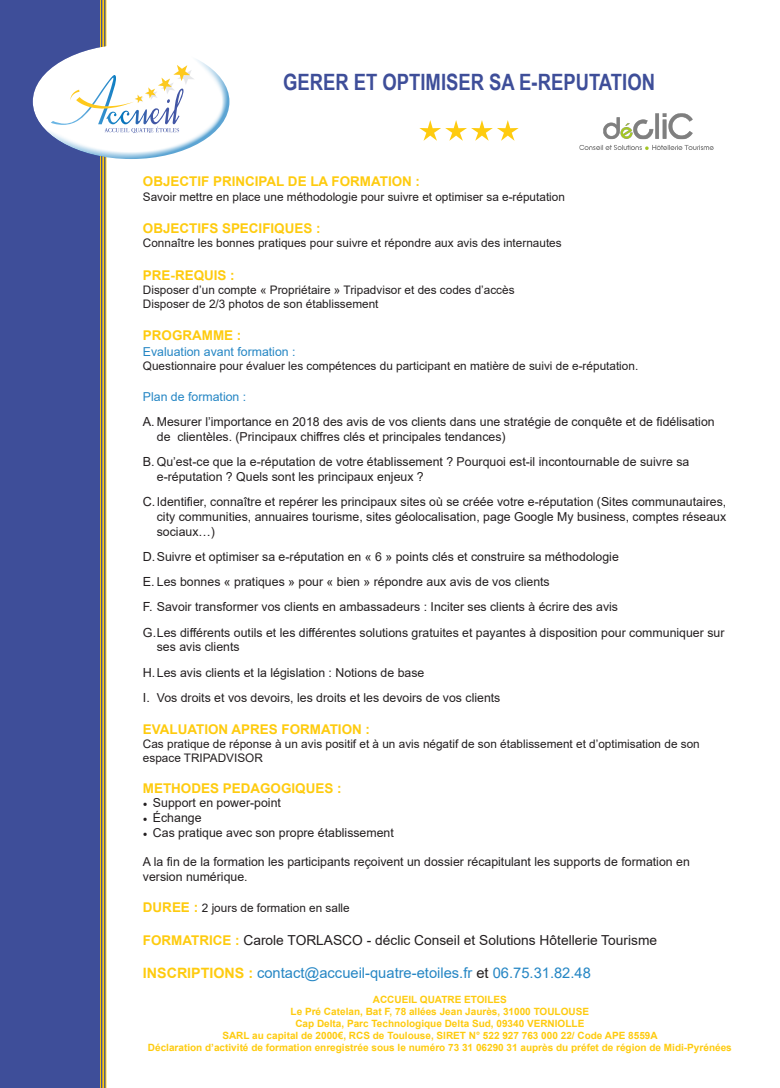
<style>
.page{position:relative;width:780px;height:1088px;background:#fff}
.page>*{position:absolute;margin:0;border:0;box-sizing:border-box;transform-origin:0 0}
.t1{font:700 22.5px "Arial Narrow";color:#3e4e99}
.t2{font:14.75px "Arial";color:#2586c4}
.t3{font:13.75px "Arial";color:#231f20}
.t4{font:700 13.38px "Arial";color:#fecb0f}
.t5{font:12.25px/14.8px "Arial";color:#231f20}
.t6{font:12.25px "Arial";color:#2586c4}
.t7{font:11.75px/14.1px "Arial";color:#231f20}
.t8{font:700 10px "Arial";color:#fecb0f}
.s1{font-size:12.5px}
.s2{font-family:"Minion Pro"}
.s3{font-weight:700;font-size:13.38px;color:#fecb0f}
.s4{font-weight:700;font-size:14.25px;color:#fecb0f}
.s5{color:#231f20}
</style>
<div class="page">
<svg style="left:104px;top:0;width:3px;height:1088px;background:#ab9f78"></svg>
<svg style="left:101px;top:0;width:3px;height:1088px;background:#ab9549"></svg>
<div style="left:0;top:0;width:101px;height:1088px;background:#3e4e99"></div>
<div style="left:31px;top:44px;width:179px;height:98px;background:#fff;opacity:.75"></div>
<div style="left:43px;top:55px;width:187px;height:105px;background:#2586c4;opacity:.75"></div>
<svg style="left:51px;top:65px;width:144px;height:69px"></svg>
<svg style="left:419px;top:120px;width:99px;height:21px"></svg>
<img style="left:579px;top:113px;width:135px;height:37px">
<p class="t1" style="left:283px;top:65px;width:373px">GERER ET OPTIMISER SA E-REPUTATION</p>
<p class="t4" style="left:143px;top:172px;width:279px">OBJECTIF PRINCIPAL DE LA FORMATION :</p>
<p class="t7" style="left:143px;top:190px;width:423px">Savoir mettre en place une méthodologie pour suivre et optimiser sa e-réputation</p>
<p class="t4" style="left:143px;top:219px;width:179px">OBJECTIFS SPECIFIQUES :</p>
<p class="t7" style="left:143px;top:236px;width:420px">Connaître les bonnes pratiques pour suivre et répondre aux avis des internautes</p>
<p class="t4" style="left:143px;top:265px;width:93px">PRE-REQUIS :</p>
<p class="t7" style="left:143px;top:282px;width:373px">Disposer d’un compte « Propriétaire » Tripadvisor et des codes d’accès</p>
<p class="t7" style="left:143px;top:297px;width:237px">Disposer de 2/3 photos de son établissement</p>
<p class="t4" style="left:143px;top:326px;width:100px">PROGRAMME :</p>
<p class="t6" style="left:143px;top:343px;width:154px">Evaluation avant formation :</p>
<p class="t7" style="left:143px;top:359px;width:497px">Questionnaire pour évaluer les compétences du participant en matière de suivi de e-réputation.</p>
<p class="t6" style="left:143px;top:388px;width:105px">Plan de formation :</p>
<p class="t5" style="left:157px;top:415px;width:559px;text-indent:-14px"><span class="s1">A.</span> Mesurer l’importance en 2018 des avis de vos clients dans une stratégie de conquête et de fidélisation de clientèles. (Principaux chiffres clés et principales tendances)</p>
<p class="t5" style="left:157px;top:455px;width:534px;text-indent:-14px"><span class="s1">B.</span> Qu’est-ce que la e-réputation de votre établissement ? Pourquoi est-il incontournable de suivre sa e-réputation ? Quels sont les principaux enjeux ?</p>
<p class="t5" style="left:157px;top:495px;width:571px;text-align:justify;text-indent:-14px"><span class="s1">C.</span>Identifier, connaître et repérer les principaux sites où se créée votre e-réputation (Sites communautaires, city communities, annuaires tourisme, sites géolocalisation, page Google My business, comptes réseaux sociaux…)</p>
<p class="t5" style="left:143px;top:549px;width:477px"><span class="s1">D.</span>Suivre et optimiser sa e-réputation en « 6 » points clés et construire sa méthodologie</p>
<p class="t5" style="left:143px;top:574px;width:408px"><span class="s1">E.</span> Les bonnes « pratiques » pour « bien » répondre aux avis de vos clients</p>
<p class="t5" style="left:143px;top:600px;width:476px"><span class="s1">F.</span> Savoir transformer vos clients en ambassadeurs : Inciter ses clients à écrire des avis</p>
<p class="t5" style="left:157px;top:625px;width:569px;text-indent:-14px"><span class="s1">G.</span>Les différents outils et les différentes solutions gratuites et payantes à disposition pour communiquer sur ses avis clients</p>
<p class="t5" style="left:143px;top:665px;width:283px"><span class="s1">H.</span>Les avis clients et la législation : Notions de base</p>
<p class="t5" style="left:143px;top:690px;width:359px"><span class="s1">I.</span> Vos droits et vos devoirs, les droits et les devoirs de vos clients</p>
<p class="t4" style="left:143px;top:720px;width:229px">EVALUATION APRES FORMATION :</p>
<p class="t7" style="left:143px;top:737px;width:558px">Cas pratique de réponse à un avis positif et à un avis négatif de son établissement et d’optimisation de son espace TRIPADVISOR</p>
<p class="t4" style="left:143px;top:778px;width:200px">METHODES PEDAGOGIQUES :</p>
<p class="t5" style="left:143px;top:795px;width:139px"><span class="s2">•</span> Support en power-point</p>
<p class="t5" style="left:143px;top:810px;width:60px"><span class="s2">•</span> Échange</p>
<p class="t5" style="left:143px;top:825px;width:252px"><span class="s2">•</span> Cas pratique avec son propre établissement</p>
<p class="t5" style="left:143px;top:855px;width:548px">A la fin de la formation les participants reçoivent un dossier récapitulant les supports de formation en version numérique.</p>
<p class="t7" style="left:143px;top:901px;width:208px"><span class="s3">DUREE :</span> 2 jours de formation en salle</p>
<p class="t3" style="left:143px;top:930px;width:515px"><span class="s3">FORMATRICE :</span> Carole TORLASCO - déclic Conseil et Solutions Hôtellerie Tourisme</p>
<p class="t2" style="left:143px;top:963px;width:449px"><span class="s4">INSCRIPTIONS :</span> contact@accueil-quatre-etoiles.fr <span class="s5">et</span> 06.75.31.82.48</p>
<p class="t8" style="left:373px;top:992px;width:135px">ACCUEIL QUATRE ETOILES</p>
<p class="t8" style="left:290px;top:1004px;width:300px">Le Pré Catelan, Bat F, 78 allées Jean Jaurès, 31000 TOULOUSE</p>
<p class="t8" style="left:295px;top:1016px;width:290px">Cap Delta, Parc Technologique Delta Sud, 09340 VERNIOLLE</p>
<p class="t8" style="left:222px;top:1028px;width:437px">SARL au capital de 2000€, RCS de Toulouse, SIRET N° 522 927 763 000 22/ Code APE 8559A</p>
<p class="t8" style="left:148px;top:1040px;width:585px">Déclaration d’activité de formation enregistrée sous le numéro 73 31 06290 31 auprès du préfet de région de Midi-Pyrénées</p>
</div>
